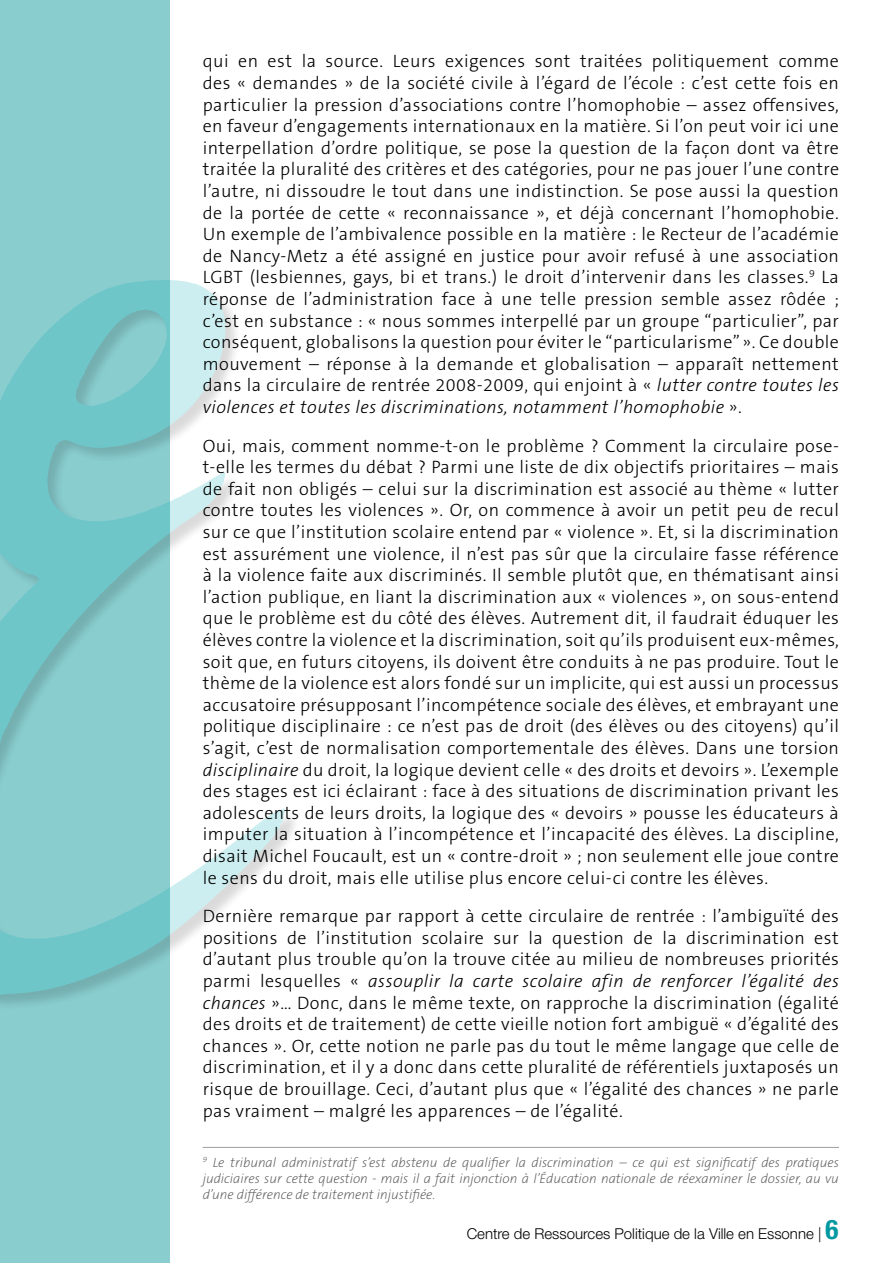
<style>
.page{position:relative;width:893px;height:1263px;background:#fff}
.page>*{position:absolute;margin:0;border:0;box-sizing:border-box;transform-origin:0 0}
.t1{font:300 18px/21.6px "The Sans B3";letter-spacing:.025em;color:#000;text-align:justify}
.t2{font:300 15px "Helvetica Neue LT Std";color:#000}
.t3{font:italic 200 13.5px/16.2px "The Sans B2";color:#58585a;text-align:justify}
.s1{font-style:italic}
.s2{font-weight:700;font-stretch:condensed;font-size:27px;color:#0098a1}
</style>
<div class="page">
<div style="left:0;top:0;width:169px;height:1263px;background:#89cdcf"></div>
<div style="left:0;top:280px;width:301px;height:731px;background:#000;opacity:.75"></div>
<img style="left:7px;top:280px;width:152px;height:106px">
<hr style="left:203px;top:1147px;width:636px;height:1px;background:#9c9e9f">
<p class="t1" style="left:203px;top:51px;width:638px">qui en est la source. Leurs exigences sont traitées politiquement comme des « demandes » de la société civile à l’égard de l’école : c’est cette fois en particulier la pression d’associations contre l’homophobie – assez offensives, en faveur d’engagements internationaux en la matière. Si l’on peut voir ici une interpellation d’ordre politique, se pose la question de la façon dont va être traitée la pluralité des critères et des catégories, pour ne pas jouer l’une contre l’autre, ni dissoudre le tout dans une indistinction. Se pose aussi la question de la portée de cette « reconnaissance », et déjà concernant l’homophobie.<br>Un exemple de l’ambivalence possible en la matière : le Recteur de l’académie de Nancy-Metz a été assigné en justice pour avoir refusé à une association LGBT (lesbiennes, gays, bi et trans.) le droit d’intervenir dans les classes.<sup>9</sup> La réponse de l’administration face à une telle pression semble assez rôdée ; c’est en substance : « nous sommes interpellé par un groupe “particulier”, par conséquent, globalisons la question pour éviter le “particularisme” ». Ce double mouvement – réponse à la demande et globalisation – apparaît nettement dans la circulaire de rentrée 2008-2009, qui enjoint à « <span class="s1">lutter contre toutes les violences et toutes les discriminations, notamment l’homophobie</span> ».</p>
<p class="t1" style="left:203px;top:435px;width:638px">Oui, mais, comment nomme-t-on le problème ? Comment la circulaire pose&shy;t-elle les termes du débat ? Parmi une liste de dix objectifs prioritaires – mais de fait non obligés – celui sur la discrimination est associé au thème « lutter contre toutes les violences ». Or, on commence à avoir un petit peu de recul sur ce que l’institution scolaire entend par « violence ». Et, si la discrimination est assurément une violence, il n’est pas sûr que la circulaire fasse référence à la violence faite aux discriminés. Il semble plutôt que, en thématisant ainsi l’action publique, en liant la discrimination aux « violences », on sous-entend que le problème est du côté des élèves. Autrement dit, il faudrait éduquer les élèves contre la violence et la discrimination, soit qu’ils produisent eux-mêmes, soit que, en futurs citoyens, ils doivent être conduits à ne pas produire. Tout le thème de la violence est alors fondé sur un implicite, qui est aussi un processus accusatoire présupposant l’incompétence sociale des élèves, et embrayant une politique disciplinaire : ce n’est pas de droit (des élèves ou des citoyens) qu’il s’agit, c’est de normalisation comportementale des élèves. Dans une torsion <span class="s1">disciplinaire</span> du droit, la logique devient celle « des droits et devoirs ». L’exemple des stages est ici éclairant : face à des situations de discrimination privant les adolescents de leurs droits, la logique des « devoirs » pousse les éducateurs à imputer la situation à l’incompétence et l’incapacité des élèves. La discipline, disait Michel Foucault, est un « contre-droit » ; non seulement elle joue contre le sens du droit, mais elle utilise plus encore celui-ci contre les élèves.</p>
<p class="t1" style="left:203px;top:906px;width:638px">Dernière remarque par rapport à cette circulaire de rentrée : l’ambiguïté des positions de l’institution scolaire sur la question de la discrimination est d’autant plus trouble qu’on la trouve citée au milieu de nombreuses priorités parmi lesquelles « <span class="s1">assouplir la carte scolaire afin de renforcer l’égalité des chances</span> »… Donc, dans le même texte, on rapproche la discrimination (égalité des droits et de traitement) de cette vieille notion fort ambiguë « d’égalité des chances ». Or, cette notion ne parle pas du tout le même langage que celle de discrimination, et il y a donc dans cette pluralité de référentiels juxtaposés un risque de brouillage. Ceci, d’autant plus que « l’égalité des chances » ne parle pas vraiment – malgré les apparences – de l’égalité.</p>
<p class="t3" style="left:203px;top:1155px;width:638px"><sup>9</sup> Le tribunal administratif s’est abstenu de qualifier la discrimination – ce qui est significatif des pratiques judiciaires sur cette question - mais il a fait injonction à l’Éducation nationale de réexaminer le dossier, au vu d’une différence de traitement injustifiée.</p>
<p class="t2" style="left:467px;top:1224px;width:373px">Centre de Ressources Politique de la Ville en Essonne | <span class="s2">6</span></p>
</div>
